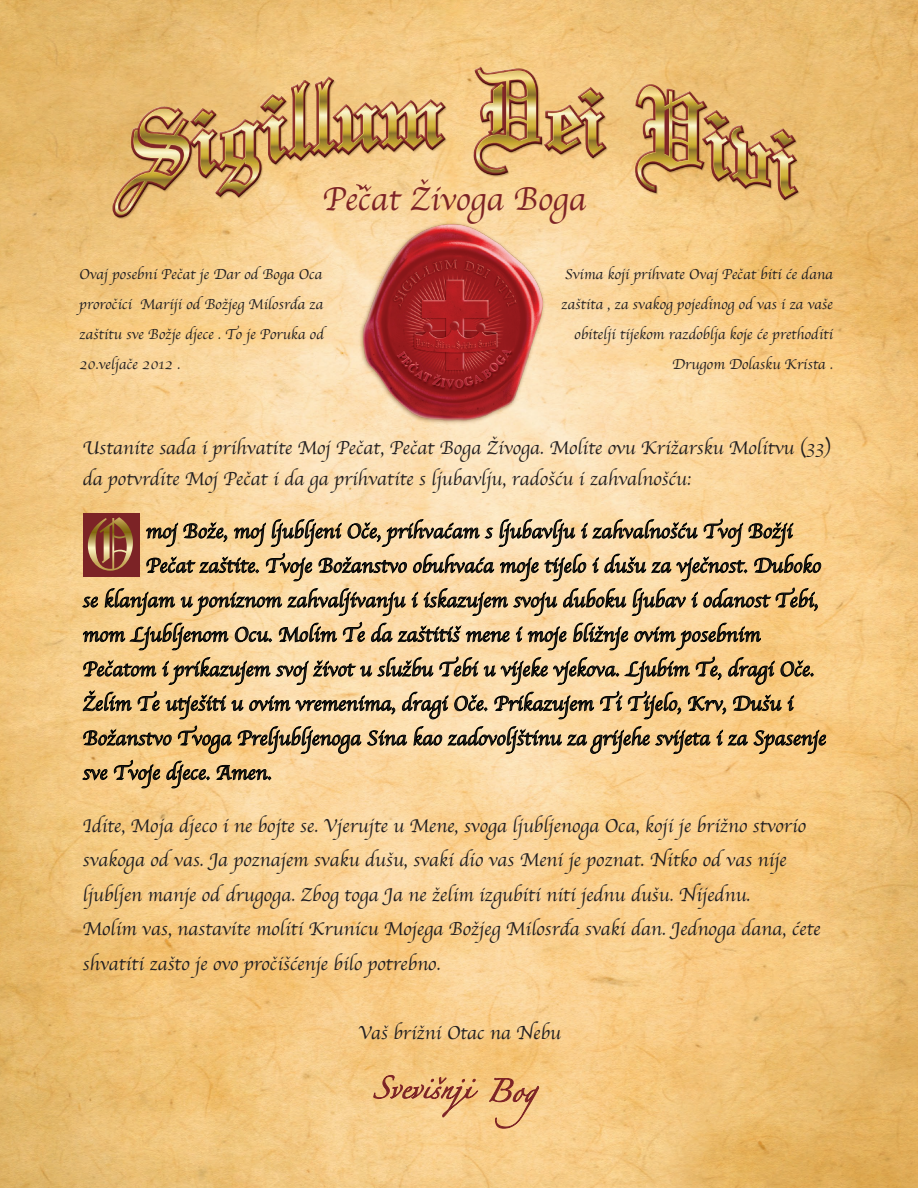
<style>
.page{position:relative;width:918px;height:1188px;background:#fff}
.page>*{position:absolute;margin:0;border:0;box-sizing:border-box;transform-origin:0 0}
.t1{font:34.2px "Apple Chancery";color:#7c2326}
.t2{font:21px "Apple Chancery";color:#231f20}
.t3{font:19.5px/34.5px "Apple Chancery";color:#231f20}
.t4{font:15px/30px "Apple Chancery";color:#231f20;text-align:right}
</style>
<div class="page">
<img style="left:0;top:0;width:918px;height:1188px">
<img style="left:346px;top:227px;width:219px;height:207px">
<img style="left:92px;top:54px;width:721px;height:173px">
<img style="left:390px;top:265px;width:129px;height:131px">
<svg style="left:146px;top:523px;width:32px;height:24px"></svg>
<svg style="left:184px;top:523px;width:43px;height:19px"></svg>
<svg style="left:234px;top:520px;width:107px;height:27px;background:#bea57b"></svg>
<svg style="left:348px;top:520px;width:131px;height:27px;background:#c8b18b"></svg>
<svg style="left:485px;top:528px;width:8px;height:10px"></svg>
<svg style="left:499px;top:520px;width:76px;height:27px;background:#bca989"></svg>
<svg style="left:581px;top:523px;width:6px;height:15px"></svg>
<svg style="left:593px;top:520px;width:104px;height:21px;background:#b69f79"></svg>
<svg style="left:704px;top:519px;width:39px;height:28px"></svg>
<svg style="left:749px;top:523px;width:44px;height:24px"></svg>
<svg style="left:147px;top:557px;width:112px;height:17px;background:#a68e64"></svg>
<svg style="left:266px;top:553px;width:46px;height:28px"></svg>
<svg style="left:319px;top:557px;width:88px;height:18px;background:#ab9674"></svg>
<svg style="left:413px;top:554px;width:81px;height:21px;background:#b5a07e"></svg>
<svg style="left:500px;top:557px;width:38px;height:24px"></svg>
<svg style="left:545px;top:554px;width:41px;height:27px"></svg>
<svg style="left:593px;top:557px;width:6px;height:16px"></svg>
<svg style="left:605px;top:554px;width:41px;height:19px"></svg>
<svg style="left:652px;top:562px;width:19px;height:12px"></svg>
<svg style="left:677px;top:557px;width:70px;height:24px;background:#c0a378"></svg>
<svg style="left:755px;top:554px;width:66px;height:21px"></svg>
<svg style="left:83px;top:597px;width:15px;height:10px"></svg>
<svg style="left:105px;top:589px;width:70px;height:27px;background:#bb9e6b"></svg>
<svg style="left:181px;top:592px;width:101px;height:24px;background:#c2a87c"></svg>
<svg style="left:288px;top:589px;width:117px;height:27px;background:#c1aa83"></svg>
<svg style="left:412px;top:592px;width:6px;height:15px"></svg>
<svg style="left:424px;top:589px;width:133px;height:27px;background:#c5ab82"></svg>
<svg style="left:563px;top:589px;width:63px;height:21px"></svg>
<svg style="left:632px;top:589px;width:54px;height:27px"></svg>
<svg style="left:692px;top:592px;width:6px;height:15px"></svg>
<svg style="left:704px;top:588px;width:114px;height:23px;background:#bd9e6e"></svg>
<svg style="left:83px;top:623px;width:145px;height:27px;background:#c3a573"></svg>
<svg style="left:235px;top:627px;width:37px;height:15px"></svg>
<svg style="left:279px;top:623px;width:58px;height:21px"></svg>
<svg style="left:343px;top:622px;width:22px;height:20px"></svg>
<svg style="left:371px;top:623px;width:21px;height:20px"></svg>
<svg style="left:398px;top:626px;width:111px;height:17px;background:#a89473"></svg>
<svg style="left:516px;top:626px;width:6px;height:16px"></svg>
<svg style="left:528px;top:626px;width:38px;height:24px"></svg>
<svg style="left:573px;top:623px;width:55px;height:27px"></svg>
<svg style="left:635px;top:623px;width:126px;height:27px;background:#c7a877"></svg>
<svg style="left:84px;top:661px;width:72px;height:18px"></svg>
<svg style="left:163px;top:658px;width:107px;height:27px;background:#c1a576"></svg>
<svg style="left:276px;top:658px;width:157px;height:27px;background:#c9b189"></svg>
<svg style="left:440px;top:657px;width:38px;height:19px"></svg>
<svg style="left:484px;top:666px;width:11px;height:10px"></svg>
<svg style="left:501px;top:658px;width:46px;height:27px"></svg>
<svg style="left:553px;top:658px;width:66px;height:27px;background:#c5ac82"></svg>
<svg style="left:625px;top:658px;width:64px;height:27px;background:#c2a475"></svg>
<svg style="left:696px;top:657px;width:25px;height:23px"></svg>
<svg style="left:729px;top:658px;width:45px;height:27px"></svg>
<svg style="left:781px;top:661px;width:33px;height:16px"></svg>
<svg style="left:83px;top:691px;width:48px;height:22px"></svg>
<svg style="left:138px;top:691px;width:21px;height:20px"></svg>
<svg style="left:166px;top:695px;width:60px;height:24px"></svg>
<svg style="left:232px;top:700px;width:11px;height:11px"></svg>
<svg style="left:250px;top:695px;width:40px;height:18px"></svg>
<svg style="left:296px;top:695px;width:99px;height:19px;background:#b5a07c"></svg>
<svg style="left:402px;top:692px;width:46px;height:27px"></svg>
<svg style="left:455px;top:695px;width:32px;height:16px"></svg>
<svg style="left:495px;top:692px;width:99px;height:27px;background:#c2aa82"></svg>
<svg style="left:600px;top:691px;width:22px;height:20px"></svg>
<svg style="left:628px;top:691px;width:53px;height:28px"></svg>
<svg style="left:688px;top:696px;width:38px;height:18px"></svg>
<svg style="left:733px;top:695px;width:48px;height:16px"></svg>
<svg style="left:788px;top:695px;width:6px;height:16px"></svg>
<svg style="left:84px;top:730px;width:87px;height:18px;background:#a78b5b"></svg>
<svg style="left:178px;top:726px;width:53px;height:28px"></svg>
<svg style="left:238px;top:727px;width:123px;height:27px;background:#bca176"></svg>
<svg style="left:367px;top:730px;width:40px;height:18px"></svg>
<svg style="left:414px;top:727px;width:28px;height:21px"></svg>
<svg style="left:448px;top:727px;width:201px;height:27px;background:#c4ab83"></svg>
<svg style="left:655px;top:730px;width:55px;height:24px"></svg>
<svg style="left:717px;top:730px;width:30px;height:16px"></svg>
<svg style="left:754px;top:730px;width:72px;height:24px;background:#b7955f"></svg>
<svg style="left:83px;top:769px;width:24px;height:11px"></svg>
<svg style="left:114px;top:760px;width:46px;height:28px"></svg>
<svg style="left:167px;top:761px;width:43px;height:27px"></svg>
<svg style="left:217px;top:764px;width:54px;height:18px"></svg>
<svg style="left:356px;top:184px;width:11px;height:6px"></svg>
<div style="left:83px;top:513px;width:57px;height:64px;background:#7c2326"></div>
<svg style="left:88px;top:517px;width:45px;height:54px"></svg>
<svg style="left:489px;top:1077px;width:50px;height:52px;background:#e0ac74"></svg>
<svg style="left:373px;top:1075px;width:105px;height:42px;background:#e2b077"></svg>
<svg style="left:397px;top:347px;width:114px;height:41px;background:#93191d"></svg>
<h1 class="t1" style="left:322px;top:172px;width:265px">Pečat Živoga Boga</h1>
<p class="t4" style="left:79px;top:259px;width:246px;text-align:justify">Ovaj posebni Pečat je Dar od Boga Oca proročici Mariji od Božjeg Milosrđa za zaštitu sve Božje djece . To je Poruka od 20.veljače 2012 .</p>
<p class="t4" style="left:561px;top:259px;width:273px">Svima koji prihvate Ovaj Pečat biti će dana zaštita , za svakog pojedinog od vas i za vaše obitelji tijekom razdoblja koje će prethoditi Drugom Dolasku Krista .</p>
<p class="t3" style="left:82px;top:432px;width:750px;line-height:31.5px">Ustanite sada i prihvatite Moj Pečat, Pečat Boga Živoga. Molite ovu Križarsku Molitvu (33) da potvrdite Moj Pečat i da ga prihvatite s ljubavlju, radošću i zahvalnošću:</p>
<p class="t2" style="left:146px;top:514px;width:648px">moj Bože, moj ljubljeni Oče, prihvaćam s ljubavlju i zahvalnošću Tvoj Božji</p>
<p class="t2" style="left:146px;top:549px;width:677px">Pečat zaštite. Tvoje Božanstvo obuhvaća moje tijelo i dušu za vječnost. Duboko</p>
<p class="t2" style="left:82px;top:583px;width:737px">se klanjam u poniznom zahvaljivanju i iskazujem svoju duboku ljubav i odanost Tebi,</p>
<p class="t2" style="left:82px;top:618px;width:679px">mom Ljubljenom Ocu. Molim Te da zaštitiš mene i moje bližnje ovim posebnim</p>
<p class="t2" style="left:82px;top:652px;width:733px">Pečatom i prikazujem svoj život u službu Tebi u vijeke vjekova. Ljubim Te, dragi Oče.</p>
<p class="t2" style="left:82px;top:687px;width:712px">Želim Te utješiti u ovim vremenima, dragi Oče. Prikazujem Ti Tijelo, Krv, Dušu i</p>
<p class="t2" style="left:82px;top:721px;width:745px">Božanstvo Tvoga Preljubljenoga Sina kao zadovoljštinu za grijehe svijeta i za Spasenje</p>
<p class="t2" style="left:82px;top:756px;width:191px">sve Tvoje djece. Amen.</p>
<p class="t3" style="left:82px;top:808px;width:739px">Idite, Moja djeco i ne bojte se. Vjerujte u Mene, svoga ljubljenoga Oca, koji je brižno stvorio svakoga od vas. Ja poznajem svaku dušu, svaki dio vas Meni je poznat. Nitko od vas nije ljubljen manje od drugoga. Zbog toga Ja ne želim izgubiti niti jednu dušu. Nijednu.<br>Molim vas, nastavite moliti Krunicu Mojega Božjeg Milosrđa svaki dan. Jednoga dana, ćete shvatiti zašto je ovo pročišćenje bilo potrebno.</p>
<p class="t3" style="left:358px;top:1015px;width:204px">Vaš brižni Otac na Nebu</p>
</div>
